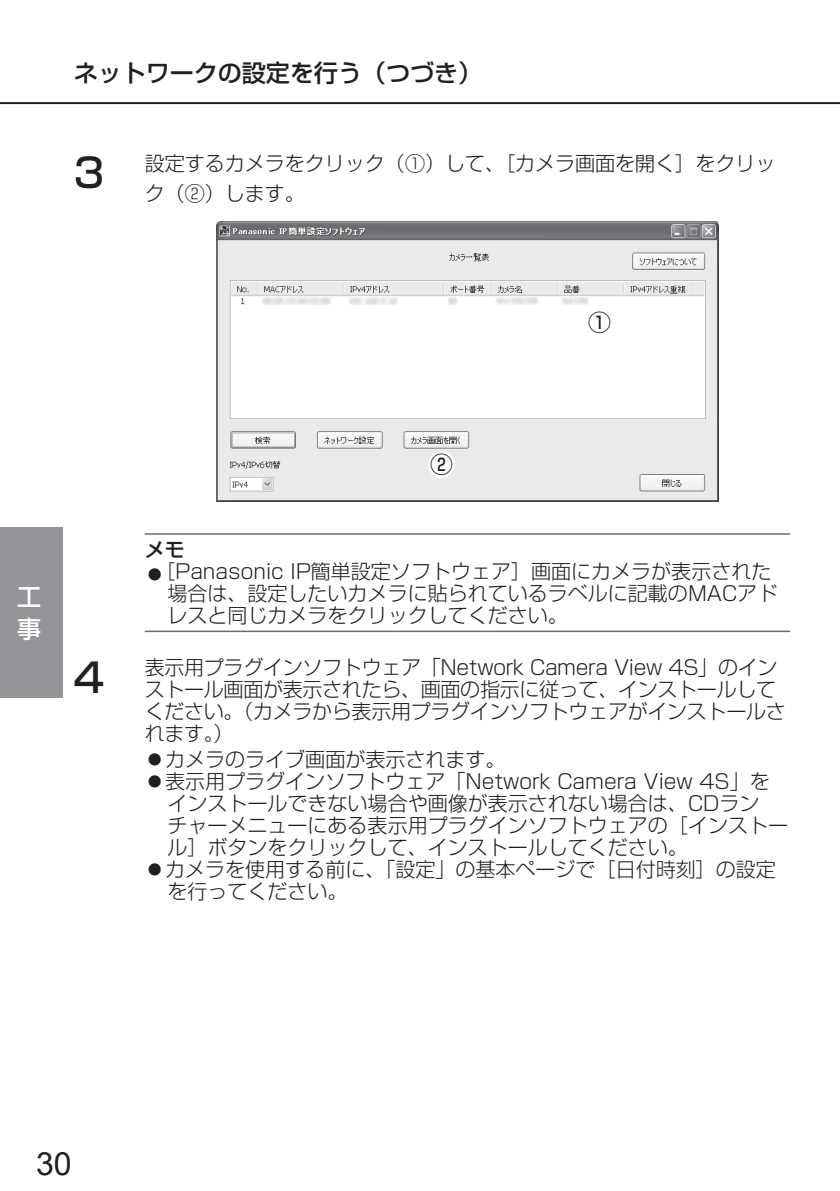
<style>
.page{position:relative;width:840px;height:1191px;background:#fff}
.page>*{position:absolute;margin:0;border:0;box-sizing:border-box;transform-origin:0 0}
.t1{font:32px "Arial";color:#231f20}
.t2{font:24px "Shin Go Pro Medium 90 msp RKSJ H";color:#231f20}
.t3{font:24px/32px "Shin Go Pro Medium 90 msp RKSJ H";color:#fff}
.t4{font:22.8px "Shin Go Pro Medium 90 msp RKSJ H";color:#231f20}
.t5{font:20px/22px "Shin Go Pro Light 90 msp RKSJ H";color:#231f20}
.t6{font:20px "Shin Go Pro Medium 90 msp RKSJ H";color:#231f20}
.s1{font-family:"Shin Go Pro Medium 90 msp RKSJ H";font-size:40px}
</style>
<div class="page">
<div style="left:0;top:527px;width:62px;height:170px;background:#939598"></div>
<hr style="left:0;top:102px;width:839px;height:2px;background:#231f20">
<hr style="left:145px;top:533px;width:644px;height:2px;background:#6c6d70">
<hr style="left:145px;top:630px;width:644px;height:2px;background:#6c6d70">
<img style="left:216px;top:221px;width:501px;height:281px">
<div style="left:587px;top:310px;width:24px;height:25px;background:#fff;border-radius:50%"></div>
<div style="left:586px;top:309px;width:26px;height:27px;border:2px solid #fff;border-radius:50%"></div>
<div style="left:429px;top:452px;width:24px;height:25px;background:#fff;border-radius:50%"></div>
<div style="left:428px;top:451px;width:26px;height:27px;border:2px solid #fff;border-radius:50%"></div>
<p class="t2" style="left:74px;top:64px;width:410px">ネットワークの設定を行う（つづき）</p>
<p class="t5" style="left:145px;top:151px;width:631px;line-height:30px;text-indent:-71px"><span class="s1">3</span> 設定するカメラをクリック（①）して、［カメラ画面を開く］をクリック（②）します。</p>
<p class="t4" style="left:588px;top:314px;width:24px">①</p>
<p class="t3" style="left:17px;top:584px;width:25px">工事</p>
<p class="t4" style="left:430px;top:456px;width:24px">②</p>
<p class="t6" style="left:145px;top:542px;width:41px">メモ</p>
<p class="t5" style="left:167px;top:563px;width:611px;text-indent:-23px">●［Panasonic IP簡単設定ソフトウェア］画面にカメラが表示された場合は、設定したいカメラに貼られているラベルに記載のMACアドレスと同じカメラをクリックしてください。</p>
<p class="t5" style="left:145px;top:659px;width:642px;text-indent:-71px"><span class="s1">4</span> 表示用プラグインソフトウェア「Network Camera View 4S」のインストール画面が表示されたら、画面の指示に従って、インストールしてください。（カメラから表示用プラグインソフトウェアがインストールされます。）</p>
<p class="t5" style="left:145px;top:751px;width:362px">●カメラのライブ画面が表示されます。</p>
<p class="t5" style="left:167px;top:773px;width:622px;text-indent:-23px">●表示用プラグインソフトウェア「Network Camera View 4S」をインストールできない場合や画像が表示されない場合は、CDラン<br>チャーメニューにある表示用プラグインソフトウェアの［インストール］ボタンをクリックして、インストールしてください。</p>
<p class="t5" style="left:167px;top:861px;width:609px;text-indent:-23px">●カメラを使用する前に、「設定」の基本ページで［日付時刻］の設定を行ってください。</p>
<h1 class="t1" style="left:36px;top:1146px;width:37px">30</h1>
</div>
